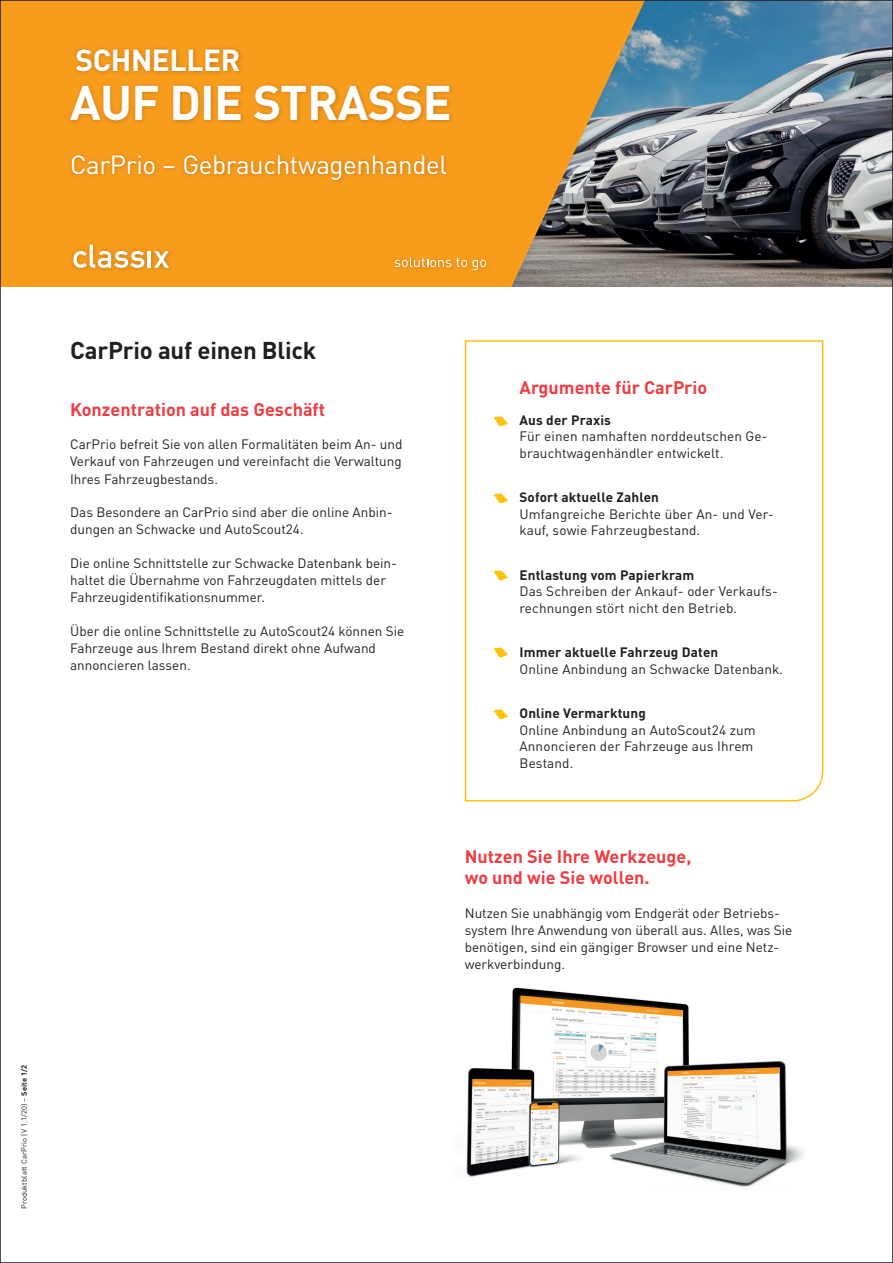
<style>
.page{position:relative;width:893px;height:1263px;background:#fff}
.page>*{position:absolute;margin:0;border:0;box-sizing:border-box;transform-origin:0 0}
.t1{font:700 48px "DIN Pro";letter-spacing:-.015em;color:#fff}
.t2{font:700 30px "DIN Pro";letter-spacing:-.015em;color:#fff}
.t3{font:25.8px "DIN Pro";letter-spacing:-.015em;color:#fff}
.t4{font:700 24px "DIN Pro";letter-spacing:-.01em;color:#231f20}
.t5{font:700 18px/21px "DIN Pro";color:#ee3d43}
.t6{font:13.5px/17.2px "DIN Pro";color:#231f20}
.t7{font:700 13.5px "DIN Pro";letter-spacing:.01em;color:#231f20}
.t8{font:7.5px "DIN Pro";letter-spacing:.015em;color:#231f20}
.s1{font-weight:700}
</style>
<div class="page">
<svg style="left:464px;top:340px;width:360px;height:462px"></svg>
<svg style="left:494px;top:493px;width:14px;height:10px"></svg>
<svg style="left:494px;top:570px;width:14px;height:10px"></svg>
<svg style="left:494px;top:416px;width:14px;height:10px"></svg>
<svg style="left:494px;top:648px;width:14px;height:9px"></svg>
<svg style="left:494px;top:709px;width:14px;height:10px"></svg>
<img style="left:466px;top:987px;width:338px;height:200px">
<img style="left:699px;top:2px;width:192px;height:285px">
<div style="left:0;top:0;width:699px;height:294px;background:#184f77;opacity:.25"></div>
<svg style="left:511px;top:2px;width:134px;height:285px"></svg>
<div style="left:0;top:0;width:511px;height:287px;background:#f89c1c"></div>
<div style="left:67px;top:82px;width:388px;height:44px;background:#231f20;opacity:.25"></div>
<div style="left:72px;top:45px;width:173px;height:31px;background:#231f20;opacity:.25"></div>
<div style="left:70px;top:241px;width:104px;height:32px;background:#231f20;opacity:.25"></div>
<svg style="left:73px;top:244px;width:71px;height:24px"></svg>
<hr style="left:148px;top:251px;width:3px;height:17px;background:#fff">
<svg style="left:154px;top:251px;width:15px;height:17px"></svg>
<svg style="left:395px;top:257px;width:91px;height:13px"></svg>
<div style="left:0;top:287px;width:893px;height:14px;background:#fff"></div>
<div style="left:68px;top:152px;width:384px;height:33px;background:#231f20;opacity:.25"></div>
<h2 class="t2" style="left:75px;top:36px;width:167px">SCHNELLER</h2>
<h1 class="t1" style="left:70px;top:65px;width:383px">AUF DIE STRASSE</h1>
<h3 class="t3" style="left:70px;top:145px;width:378px">CarPrio – Gebrauchtwagenhandel</h3>
<h3 class="t4" style="left:70px;top:331px;width:248px">CarPrio auf einen Blick</h3>
<h3 class="t5" style="left:70px;top:398px;width:256px">Konzentration auf das Geschäft</h3>
<p class="t6" style="left:70px;top:435px;width:334px;text-align:justify">CarPrio befreit Sie von allen Formalitäten beim An- und Verkauf von Fahrzeugen und vereinfacht die Verwaltung Ihres Fahrzeugbestands.</p>
<p class="t6" style="left:70px;top:503px;width:324px">Das Besondere an CarPrio sind aber die online Anbin&shy;dungen an Schwacke und AutoScout24.</p>
<p class="t6" style="left:70px;top:553px;width:328px">Die online Schnittstelle zur Schwacke Datenbank bein&shy;haltet die Übernahme von Fahrzeugdaten mittels der<br>Fahrzeugidentifikationsnummer.</p>
<p class="t6" style="left:70px;top:621px;width:336px">Über die online Schnittstelle zu AutoScout24 können Sie<br>Fahrzeuge aus Ihrem Bestand direkt ohne Aufwand annoncieren lassen.</p>
<p class="t8" style="left:19px;top:1209px;width:146px;rotate:-90deg">Produktblatt CarPrio (V 1.1/20) – <span class="s1">Seite 1/2</span></p>
<h3 class="t5" style="left:519px;top:376px;width:189px">Argumente für CarPrio</h3>
<p class="t7" style="left:519px;top:409px;width:93px">Aus der Praxis</p>
<p class="t6" style="left:519px;top:427px;width:250px;line-height:16.5px">Für einen namhaften norddeutschen Ge&shy;brauchtwagenhändler entwickelt.</p>
<p class="t7" style="left:519px;top:487px;width:141px">Sofort aktuelle Zahlen</p>
<p class="t6" style="left:519px;top:505px;width:256px;line-height:16.5px">Umfangreiche Berichte über An- und Ver&shy;kauf, sowie Fahrzeugbestand.</p>
<p class="t7" style="left:519px;top:564px;width:176px">Entlastung vom Papierkram</p>
<p class="t6" style="left:519px;top:582px;width:260px;line-height:16.5px">Das Schreiben der Ankauf- oder Verkaufs&shy;rechnungen stört nicht den Betrieb.</p>
<p class="t7" style="left:519px;top:642px;width:200px">Immer aktuelle Fahrzeug Daten</p>
<p class="t6" style="left:519px;top:659px;width:265px">Online Anbindung an Schwacke Datenbank.</p>
<p class="t7" style="left:519px;top:703px;width:128px">Online Vermarktung</p>
<p class="t6" style="left:519px;top:721px;width:238px;line-height:16.5px">Online Anbindung an AutoScout24 zum<br>Annoncieren der Fahrzeuge aus Ihrem<br>Bestand.</p>
<h3 class="t5" style="left:465px;top:845px;width:228px">Nutzen Sie Ihre Werkzeuge, wo und wie Sie wollen.</h3>
<p class="t6" style="left:465px;top:903px;width:329px">Nutzen Sie unabhängig vom Endgerät oder Betriebs&shy;system Ihre Anwendung von überall aus. Alles, was Sie benötigen, sind ein gängiger Browser und eine Netz&shy;werkverbindung.</p>
</div>
